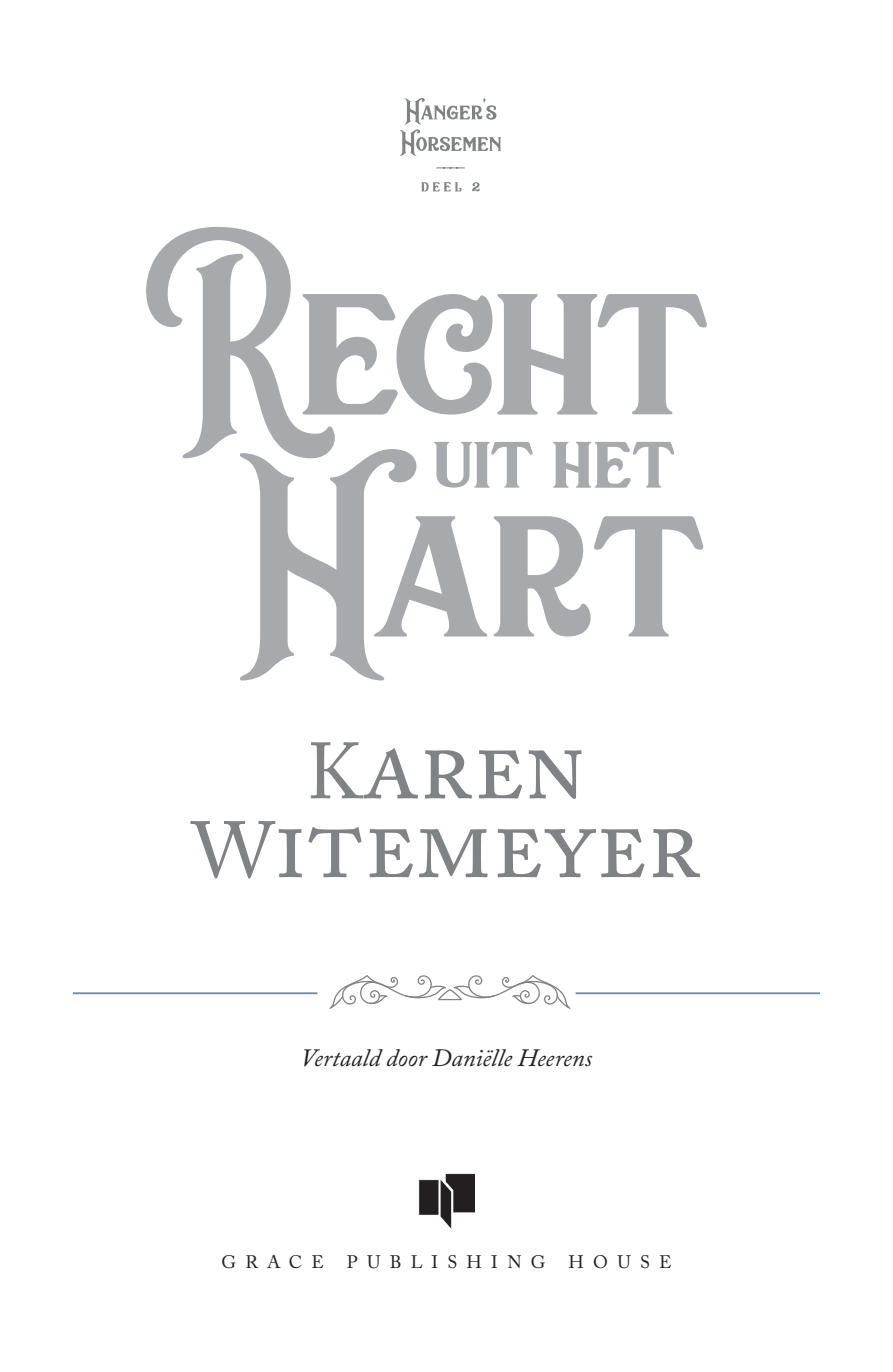
<style>
.page{position:relative;width:893px;height:1372px;background:#fff}
.page>*{position:absolute;margin:0;border:0;box-sizing:border-box;transform-origin:0 0}
.t1{font:105.75px "Adobe Caslon Pro";letter-spacing:-.01em;color:#808285}
.Gewone_tekst_insprin{font:italic 24.75px "Adobe Caslon Pro";color:#231f20}
.t2{font:18px "Adobe Caslon Pro";letter-spacing:.515em;color:#231f20}
.s1{font-size:78.75px}
</style>
<div class="page">
<img style="left:419px;top:1173px;width:56px;height:55px">
<svg style="left:146px;top:227px;width:561px;height:231px"></svg>
<svg style="left:434px;top:442px;width:241px;height:7px"></svg>
<svg style="left:240px;top:449px;width:465px;height:231px"></svg>
<svg style="left:400px;top:98px;width:101px;height:58px"></svg>
<svg style="left:437px;top:167px;width:27px;height:2px"></svg>
<svg style="left:421px;top:182px;width:59px;height:9px"></svg>
<hr style="left:73px;top:992px;width:244px;height:2px;background:#71899c">
<hr style="left:576px;top:992px;width:244px;height:2px;background:#71899c">
<svg style="left:329px;top:975px;width:241px;height:33px"></svg>
<p class="t1" style="left:306px;top:699px;width:282px"><span class="s1">K</span>aren</p>
<p class="t1" style="left:192px;top:778px;width:511px"><span class="s1">W</span>itemeyer</p>
<p class="Gewone_tekst_insprin" style="left:301px;top:1042px;width:293px">Vertaald door Daniëlle Heerens</p>
<p class="t2" style="left:221px;top:1251px;width:104px">GRACE</p>
<p class="t2" style="left:347px;top:1251px;width:200px">PUBLISHING</p>
<p class="t2" style="left:568px;top:1251px;width:105px">HOUSE</p>
</div>
